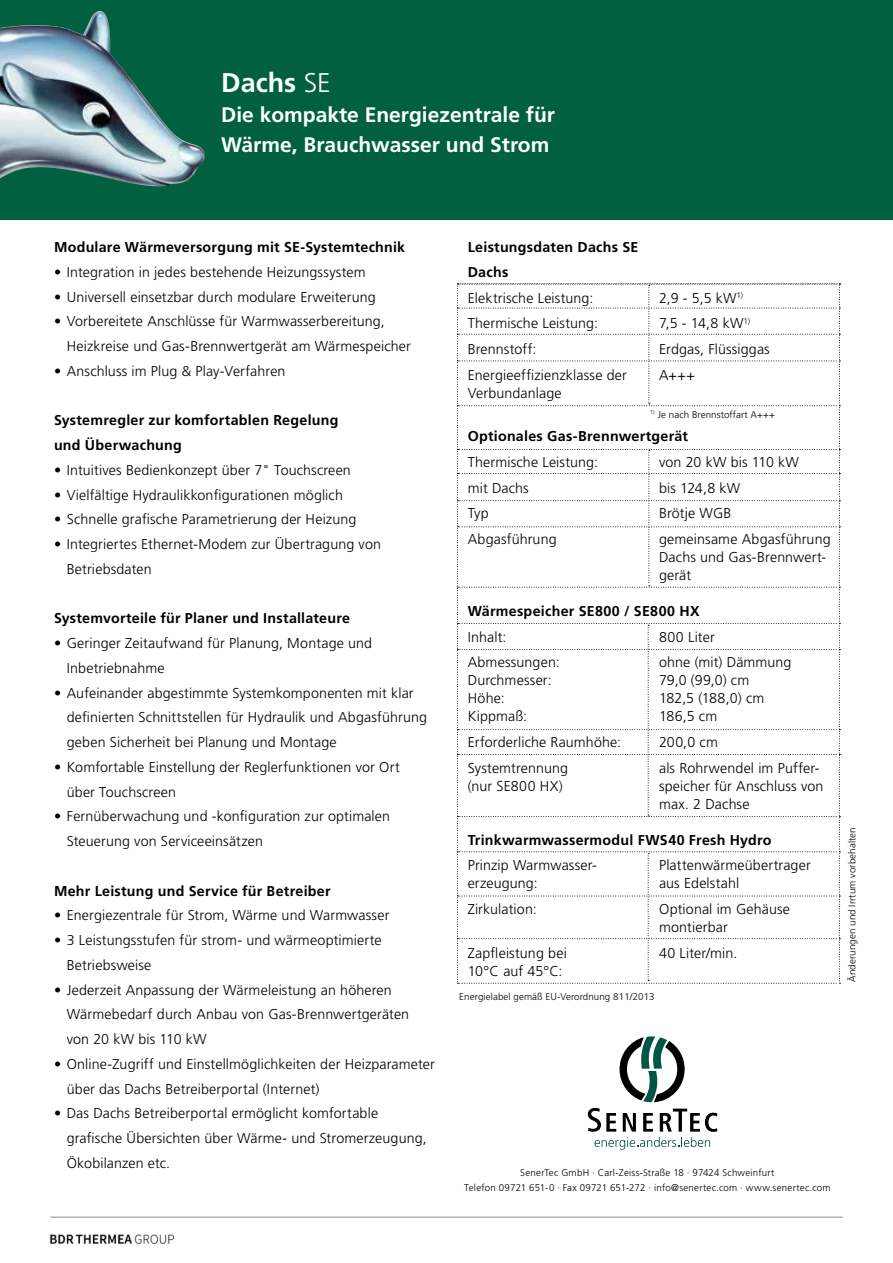
<style>
.page{position:relative;width:893px;height:1263px;background:#fff}
.page>*{position:absolute;margin:0;border:0;box-sizing:border-box;transform-origin:0 0}
.t1{font:700 27px "Frutiger LT Std";color:#fff}
.t2{font:700 21px/30px "Frutiger LT Std";color:#fff}
.t3{font:300 14.25px/24.8px "Frutiger LT Std";letter-spacing:.01em;color:#000}
.t4{font:700 14.25px/24.8px "Frutiger LT Std";letter-spacing:.02em;color:#000}
.t5{font:300 9.75px/15px "Frutiger LT Std";letter-spacing:.01em;color:#000;text-align:center}
.s1{font-weight:300}
</style>
<div class="page">
<div style="left:0;top:0;width:893px;height:219px;background:#006040"></div>
<img style="left:49px;top:1216px;width:794px;height:28px">
<img style="left:0;top:11px;width:205px;height:176px">
<svg style="left:619px;top:1036px;width:66px;height:66px"></svg>
<svg style="left:588px;top:1108px;width:129px;height:42px"></svg>
<svg style="left:457px;top:283px;width:383px;height:701px"></svg>
<h1 class="t1" style="left:221px;top:67px;width:111px">Dachs <span class="s1">SE</span></h1>
<h2 class="t2" style="left:221px;top:100px;width:335px">Die kompakte Energiezentrale für<br>Wärme, Brauchwasser und Strom</h2>
<p class="t4" style="left:54px;top:235px;width:353px">Modulare Wärmeversorgung mit SE-Systemtechnik</p>
<p class="t3" style="left:54px;top:260px;width:313px">• Integration in jedes bestehende Heizungssystem</p>
<p class="t3" style="left:54px;top:284px;width:323px">• Universell einsetzbar durch modulare Erweiterung</p>
<p class="t3" style="left:67px;top:309px;width:346px;text-indent:-13px">• Vorbereitete Anschlüsse für Warmwasserbereitung,<br>Heizkreise und Gas-Brennwertgerät am Wärmespeicher</p>
<p class="t3" style="left:54px;top:359px;width:233px">• Anschluss im Plug &amp; Play-Verfahren</p>
<p class="t4" style="left:54px;top:408px;width:286px">Systemregler zur komfortablen Regelung und Überwachung</p>
<p class="t3" style="left:54px;top:458px;width:298px">• Intuitives Bedienkonzept über 7" Touchscreen</p>
<p class="t3" style="left:54px;top:482px;width:290px">• Vielfältige Hydraulikkonfigurationen möglich</p>
<p class="t3" style="left:54px;top:507px;width:304px">• Schnelle grafische Parametrierung der Heizung</p>
<p class="t3" style="left:67px;top:532px;width:316px;text-indent:-13px">• Integriertes Ethernet-Modem zur Übertragung von<br>Betriebsdaten</p>
<p class="t4" style="left:54px;top:606px;width:298px">Systemvorteile für Planer und Installateure</p>
<p class="t3" style="left:67px;top:631px;width:307px;text-indent:-13px">• Geringer Zeitaufwand für Planung, Montage und<br>Inbetriebnahme</p>
<p class="t3" style="left:67px;top:680px;width:362px;text-indent:-13px">• Aufeinander abgestimmte Systemkomponenten mit klar definierten Schnittstellen für Hydraulik und Abgasführung geben Sicherheit bei Planung und Montage</p>
<p class="t3" style="left:67px;top:755px;width:335px;text-indent:-13px">• Komfortable Einstellung der Reglerfunktionen vor Ort über Touchscreen</p>
<p class="t3" style="left:67px;top:804px;width:325px;text-indent:-13px">• Fernüberwachung und -konfiguration zur optimalen<br>Steuerung von Serviceeinsätzen</p>
<p class="t4" style="left:54px;top:878px;width:278px">Mehr Leistung und Service für Betreiber</p>
<p class="t3" style="left:54px;top:903px;width:337px">• Energiezentrale für Strom, Wärme und Warmwasser</p>
<p class="t3" style="left:67px;top:928px;width:316px;text-indent:-13px">• 3 Leistungsstufen für strom- und wärmeoptimierte<br>Betriebsweise</p>
<p class="t3" style="left:67px;top:977px;width:344px;text-indent:-13px">• Jederzeit Anpassung der Wärmeleistung an höheren<br>Wärmebedarf durch Anbau von Gas-Brennwertgeräten von 20 kW bis 110 kW</p>
<p class="t3" style="left:67px;top:1052px;width:370px;text-indent:-13px">• Online-Zugriff und Einstellmöglichkeiten der Heizparameter über das Dachs Betreiberportal (Internet)</p>
<p class="t3" style="left:67px;top:1101px;width:361px;text-indent:-13px">• Das Dachs Betreiberportal ermöglicht komfortable grafische Übersichten über Wärme- und Stromerzeugung,<br>Ökobilanzen etc.</p>
<p class="t4" style="left:468px;top:234px;width:172px;line-height:25.7px">Leistungsdaten Dachs SE<br>Dachs</p>
<p class="t3" style="left:468px;top:286px;width:127px">Elektrische Leistung:</p>
<p class="t3" style="left:659px;top:286px;width:86px">2,9 - 5,5 kW<sup>1)</sup></p>
<p class="t3" style="left:468px;top:311px;width:132px">Thermische Leistung:</p>
<p class="t3" style="left:659px;top:311px;width:92px">7,5 - 14,8 kW<sup>1)</sup></p>
<p class="t3" style="left:468px;top:337px;width:70px">Brennstoff:</p>
<p class="t3" style="left:659px;top:337px;width:112px">Erdgas, Flüssiggas</p>
<p class="t3" style="left:468px;top:363px;width:161px">Energieeffizienzklasse der</p>
<p class="t3" style="left:659px;top:363px;width:37px">A+++</p>
<p class="t3" style="left:468px;top:381px;width:95px">Verbundanlage</p>
<p class="t4" style="left:468px;top:424px;width:222px">Optionales Gas-Brennwertgerät</p>
<p class="t3" style="left:468px;top:450px;width:132px">Thermische Leistung:</p>
<p class="t3" style="left:659px;top:450px;width:141px">von 20 kW bis 110 kW</p>
<p class="t3" style="left:468px;top:476px;width:63px">mit Dachs</p>
<p class="t3" style="left:659px;top:476px;width:83px">bis 124,8 kW</p>
<p class="t3" style="left:468px;top:501px;width:23px">Typ</p>
<p class="t3" style="left:659px;top:501px;width:74px">Brötje WGB</p>
<p class="t3" style="left:468px;top:527px;width:90px">Abgasführung</p>
<p class="t3" style="left:659px;top:530px;width:173px;line-height:18px">gemeinsame Abgasführung<br>Dachs und Gas-Brennwert&shy;gerät</p>
<p class="t4" style="left:468px;top:599px;width:233px">Wärmespeicher SE800 / SE800 HX</p>
<p class="t3" style="left:468px;top:625px;width:40px">Inhalt:</p>
<p class="t3" style="left:659px;top:625px;width:57px">800 Liter</p>
<p class="t3" style="left:468px;top:650px;width:93px">Abmessungen:</p>
<p class="t3" style="left:659px;top:650px;width:134px">ohne (mit) Dämmung</p>
<p class="t3" style="left:468px;top:668px;width:86px">Durchmesser:</p>
<p class="t3" style="left:659px;top:668px;width:92px">79,0 (99,0) cm</p>
<p class="t3" style="left:468px;top:686px;width:38px">Höhe:</p>
<p class="t3" style="left:659px;top:686px;width:107px">182,5 (188,0) cm</p>
<p class="t3" style="left:468px;top:704px;width:61px">Kippmaß:</p>
<p class="t3" style="left:659px;top:704px;width:60px">186,5 cm</p>
<p class="t3" style="left:468px;top:730px;width:155px">Erforderliche Raumhöhe:</p>
<p class="t3" style="left:659px;top:730px;width:60px">200,0 cm</p>
<p class="t3" style="left:468px;top:755px;width:102px">Systemtrennung</p>
<p class="t3" style="left:659px;top:755px;width:162px">als Rohrwendel im Puffer-</p>
<p class="t3" style="left:468px;top:773px;width:97px">(nur SE800 HX)</p>
<p class="t3" style="left:659px;top:777px;width:166px;line-height:18px">speicher für Anschluss von max. 2 Dachse</p>
<p class="t4" style="left:468px;top:827px;width:305px">Trinkwarmwassermodul FWS40 Fresh Hydro</p>
<p class="t3" style="left:468px;top:853px;width:131px">Prinzip Warmwasser-</p>
<p class="t3" style="left:659px;top:853px;width:153px">Plattenwärmeübertrager</p>
<p class="t3" style="left:468px;top:871px;width:71px">erzeugung:</p>
<p class="t3" style="left:659px;top:871px;width:82px">aus Edelstahl</p>
<p class="t3" style="left:468px;top:897px;width:70px">Zirkulation:</p>
<p class="t3" style="left:659px;top:900px;width:132px;line-height:18px">Optional im Gehäuse montierbar</p>
<p class="t3" style="left:468px;top:940px;width:101px">Zapfleistung bei</p>
<p class="t3" style="left:659px;top:940px;width:80px">40 Liter/min.</p>
<p class="t3" style="left:468px;top:958px;width:96px">10°C auf 45°C:</p>
<p class="t5" style="left:650px;top:407px;width:126px"><sup>1)</sup> Je nach Brennstoffart A+++</p>
<p class="t5" style="left:459px;top:990px;width:197px">Energielabel gemäß EU-Verordnung 811/2013</p>
<p class="t5" style="left:845px;top:982px;width:156px;rotate:-90deg">Änderungen und Irrtum vorbehalten</p>
<p class="t5" style="left:464px;top:1165px;width:368px">SenerTec GmbH · Carl-Zeiss-Straße 18 · 97424 Schweinfurt<br>Telefon 09721 651-0 · Fax 09721 651-272 · info@senertec.com · www.senertec.com</p>
</div>
